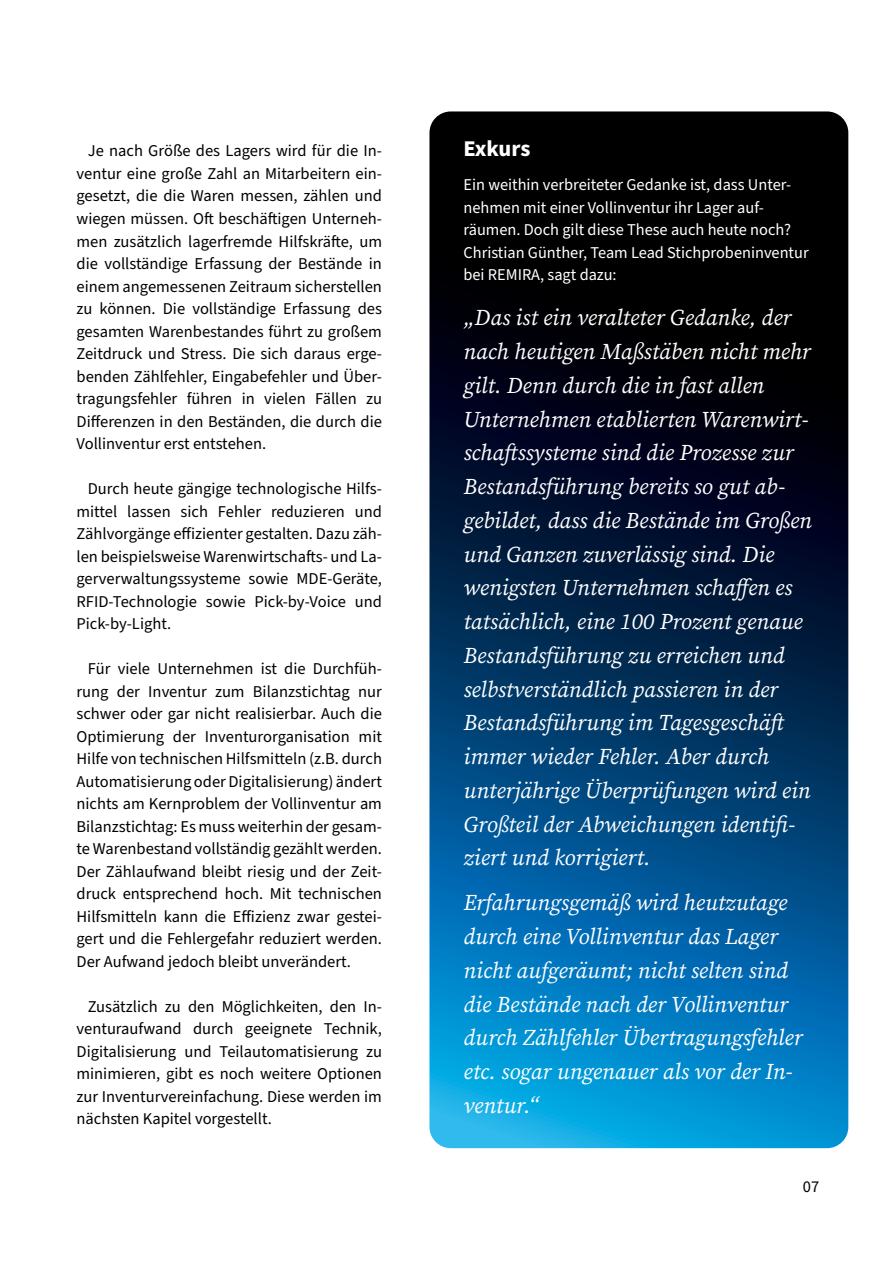
<style>
.page{position:relative;width:893px;height:1263px;background:#fff}
.page>*{position:absolute;margin:0;border:0;box-sizing:border-box;transform-origin:0 0}
.t1{font:italic 22.5px/33.8px "Source Serif Pro";color:#fff}
.t2{font:700 22.5px "Source Sans Pro";letter-spacing:-.01em;color:#fff}
.t3{font:16.5px/22.5px "Source Sans Pro";color:#000;text-align:justify}
.t4{font:16.5px/22.5px "Source Sans Pro";color:#fff}
</style>
<div class="page">
<svg style="left:429px;top:111px;width:419px;height:1037px;background:#013357"></svg>
<p class="t3" style="left:77px;top:140px;width:307px;text-indent:11px">Je nach Größe des Lagers wird für die In&shy;ventur eine große Zahl an Mitarbeitern ein&shy;gesetzt, die die Waren messen, zählen und wiegen müssen. Oft beschäftigen Unterneh&shy;men zusätzlich lagerfremde Hilfskräfte, um die vollständige Erfassung der Bestände in einem angemessenen Zeitraum sicherstellen zu können. Die vollständige Erfassung des gesamten Warenbestandes führt zu großem Zeitdruck und Stress. Die sich daraus erge&shy;benden Zählfehler, Eingabefehler und Über&shy;tragungsfehler führen in vielen Fällen zu Differenzen in den Beständen, die durch die Vollinventur erst entstehen.</p>
<p class="t3" style="left:77px;top:478px;width:307px;text-indent:11px">Durch heute gängige technologische Hilfs&shy;mittel lassen sich Fehler reduzieren und Zählvorgänge effizienter gestalten. Dazu zäh&shy;len beispielsweise Warenwirtschafts- und La&shy;gerverwaltungssysteme sowie MDE-Geräte, RFID-Technologie sowie Pick-by-Voice und Pick-by-Light.</p>
<p class="t3" style="left:77px;top:658px;width:307px;text-indent:11px">Für viele Unternehmen ist die Durchfüh&shy;rung der Inventur zum Bilanzstichtag nur schwer oder gar nicht realisierbar. Auch die Optimierung der Inventurorganisation mit Hilfe von technischen Hilfsmitteln (z.B. durch Automatisierung oder Digitalisierung) ändert nichts am Kernproblem der Vollinventur am Bilanzstichtag: Es muss weiterhin der gesam&shy;te Warenbestand vollständig gezählt werden.<br>Der Zählaufwand bleibt riesig und der Zeit&shy;druck entsprechend hoch. Mit technischen Hilfsmitteln kann die Effizienz zwar gestei&shy;gert und die Fehlergefahr reduziert werden.<br>Der Aufwand jedoch bleibt unverändert.</p>
<p class="t3" style="left:77px;top:995px;width:307px;text-indent:11px">Zusätzlich zu den Möglichkeiten, den In&shy;venturaufwand durch geeignete Technik, Digitalisierung und Teilautomatisierung zu minimieren, gibt es noch weitere Optionen zur Inventurvereinfachung. Diese werden im nächsten Kapitel vorgestellt.</p>
<h1 class="t2" style="left:463px;top:134px;width:68px">Exkurs</h1>
<p class="t4" style="left:463px;top:174px;width:347px">Ein weithin verbreiteter Gedanke ist, dass Unter&shy;nehmen mit einer Vollinventur ihr Lager auf&shy;räumen. Doch gilt diese These auch heute noch?<br>Christian Günther, Team Lead Stichprobeninventur bei REMIRA, sagt dazu:</p>
<p class="t1" style="left:463px;top:301px;width:350px">„Das ist ein veralteter Gedanke, der nach heutigen Maßstäben nicht mehr gilt. Denn durch die in fast allen Unternehmen etablierten Warenwirt&shy;schaftssysteme sind die Prozesse zur Bestandsführung bereits so gut ab&shy;gebildet, dass die Bestände im Großen und Ganzen zuverlässig sind. Die wenigsten Unternehmen schaffen es tatsächlich, eine 100 Prozent genaue Bestandsführung zu erreichen und selbstverständlich passieren in der Bestandsführung im Tagesgeschäft immer wieder Fehler. Aber durch unterjährige Überprüfungen wird ein Großteil der Abweichungen identifi&shy;ziert und korrigiert.</p>
<h1 class="t1" style="left:463px;top:886px;width:341px">Erfahrungsgemäß wird heutzutage durch eine Vollinventur das Lager nicht aufgeräumt; nicht selten sind die Bestände nach der Vollinventur durch Zählfehler Übertragungsfehler etc. sogar ungenauer als vor der In&shy;ventur.“</h1>
<p class="t3" style="left:803px;top:1175px;width:18px">07</p>
</div>
